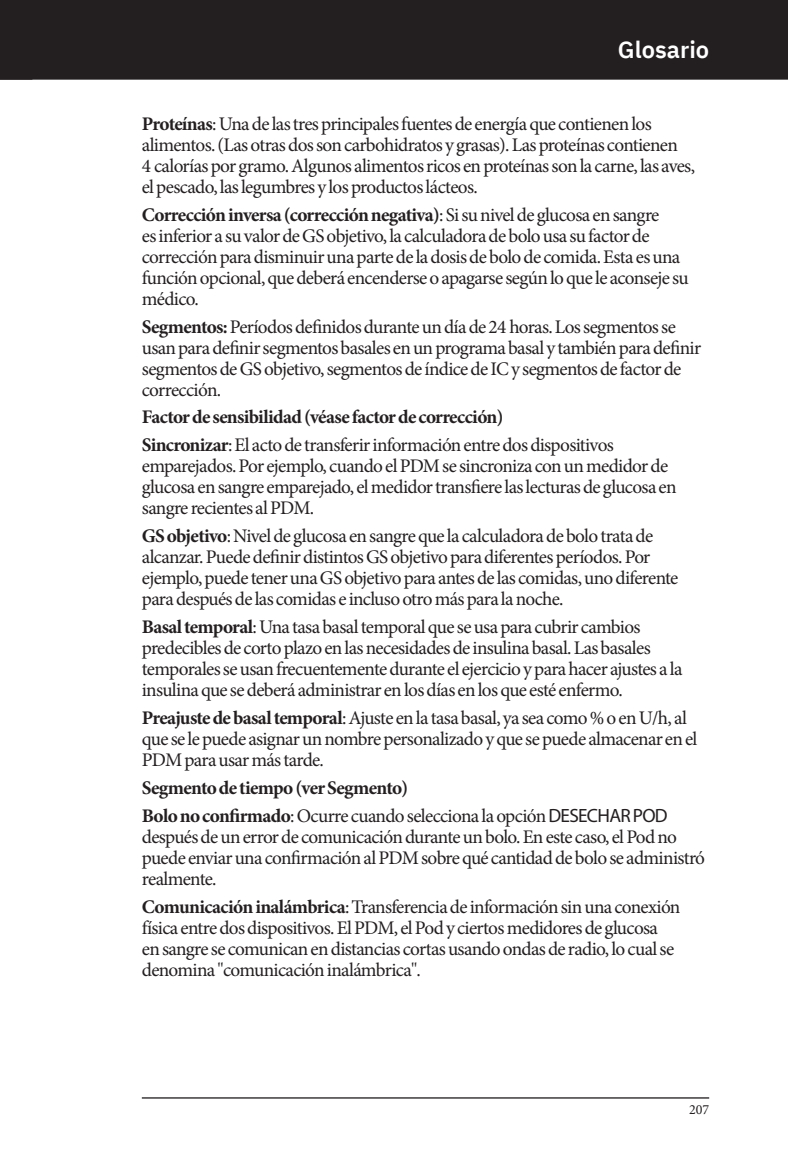
<style>
.page{position:relative;width:788px;height:1166px;background:#fff}
.page>*{position:absolute;margin:0;border:0;box-sizing:border-box;transform-origin:0 0}
.t1{font:600 23.62px "IBM Plex Sans";color:#fff}
.BodyText{font:19.25px/21px "Minion Pro";letter-spacing:-.035em;color:#231f20}
.BodyText-2{font:700 19.25px "Minion Pro";letter-spacing:-.035em;color:#231f20}
.t2{font:14px "Minion Pro";color:#231f20}
.s1{font-weight:700}
.s2{font-family:"Myriad Pro"}
</style>
<div class="page">
<div style="left:0;top:0;width:788px;height:79px;background:#231f20"></div>
<div style="left:0;top:0;width:788px;height:80px;border:2px solid #231f20"></div>
<hr style="left:142px;top:1097px;width:567px;height:1px;background:#231f20">
<svg style="left:0;top:0;width:32px;height:80px"></svg>
<p class="t1" style="left:618px;top:31px;width:93px">Glosario</p>
<p class="BodyText" style="left:142px;top:113px;width:554px"><span class="s1">Proteínas</span>: Una de las tres principales fuentes de energía que contienen los alimentos. (Las otras dos son carbohidratos y grasas). Las proteínas contienen<br>4 calorías por gramo. Algunos alimentos ricos en proteínas son la carne, las aves, el pescado, las legumbres y los productos lácteos.</p>
<p class="BodyText" style="left:142px;top:204px;width:548px"><span class="s1">Corrección inversa (corrección negativa)</span>: Si su nivel de glucosa en sangre<br>es inferior a su valor de GS objetivo, la calculadora de bolo usa su factor de corrección para disminuir una parte de la dosis de bolo de comida. Esta es una función opcional, que deberá encenderse o apagarse según lo que le aconseje su médico.</p>
<p class="BodyText" style="left:142px;top:316px;width:560px"><span class="s1">Segmentos:</span> Períodos definidos durante un día de 24 horas. Los segmentos se usan para definir segmentos basales en un programa basal y también para definir segmentos de GS objetivo, segmentos de índice de IC y segmentos de factor de corrección.</p>
<p class="BodyText-2" style="left:142px;top:404px;width:363px">Factor de sensibilidad (véase factor de corrección)</p>
<p class="BodyText" style="left:142px;top:435px;width:536px"><span class="s1">Sincronizar</span>: El acto de transferir información entre dos dispositivos emparejados. Por ejemplo, cuando el PDM se sincroniza con un medidor de glucosa en sangre emparejado, el medidor transfiere las lecturas de glucosa en sangre recientes al PDM.</p>
<p class="BodyText" style="left:142px;top:526px;width:538px"><span class="s1">GS objetivo</span>: Nivel de glucosa en sangre que la calculadora de bolo trata de alcanzar. Puede definir distintos GS objetivo para diferentes períodos. Por ejemplo, puede tener una GS objetivo para antes de las comidas, uno diferente para después de las comidas e incluso otro más para la noche.</p>
<p class="BodyText" style="left:142px;top:617px;width:542px"><span class="s1">Basal temporal</span>: Una tasa basal temporal que se usa para cubrir cambios predecibles de corto plazo en las necesidades de insulina basal. Las basales temporales se usan frecuentemente durante el ejercicio y para hacer ajustes a la insulina que se deberá administrar en los días en los que esté enfermo.</p>
<p class="BodyText" style="left:142px;top:707px;width:557px"><span class="s1">Preajuste de basal temporal</span>: Ajuste en la tasa basal, ya sea como % o en U/h, al que se le puede asignar un nombre personalizado y que se puede almacenar en el<br>PDM para usar más tarde.</p>
<p class="BodyText-2" style="left:142px;top:774px;width:268px">Segmento de tiempo (ver Segmento)</p>
<p class="BodyText" style="left:142px;top:805px;width:564px"><span class="s1">Bolo no confirmado</span>: Ocurre cuando selecciona la opción <span class="s2">DESECHAR POD </span>después de un error de comunicación durante un bolo. En este caso, el Pod no puede enviar una confirmación al PDM sobre qué cantidad de bolo se administró realmente.</p>
<p class="BodyText" style="left:142px;top:896px;width:540px"><span class="s1">Comunicación inalámbrica</span>: Transferencia de información sin una conexión física entre dos dispositivos. El PDM, el Pod y ciertos medidores de glucosa en sangre se comunican en distancias cortas usando ondas de radio, lo cual se denomina "comunicación inalámbrica".</p>
<p class="t2" style="left:689px;top:1100px;width:22px">207</p>
</div>
